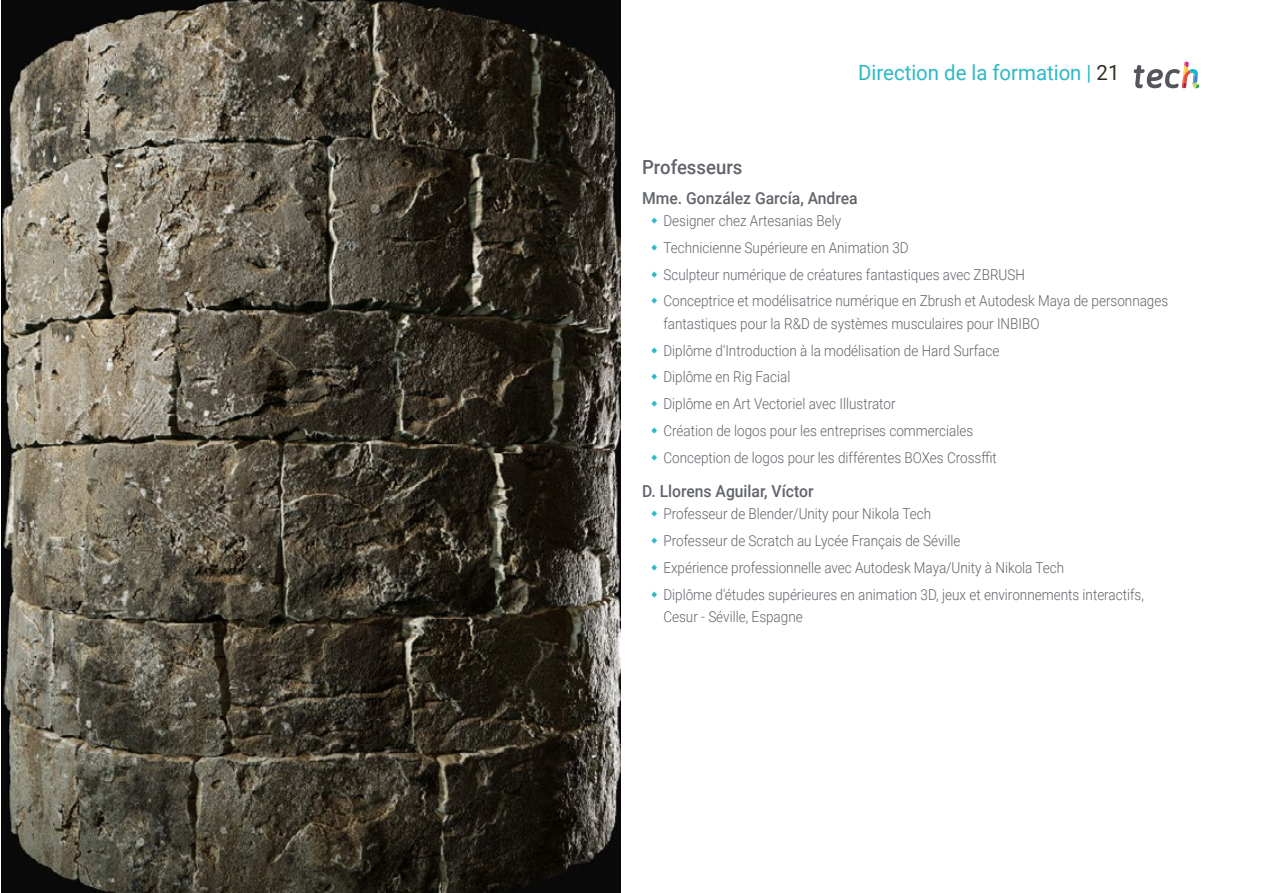
<style>
.page{position:relative;width:1263px;height:893px;background:#fff}
.page>*{position:absolute;margin:0;border:0;box-sizing:border-box;transform-origin:0 0}
.t1{font:21px "Roboto";color:#2db8c5}
.t2{font:500 19.5px "Roboto";color:#61646a;scale:.95 1}
.t3{font:500 16.5px "Roboto";color:#61646a;scale:.95 1}
.t4{font:300 15px/26.7px "Roboto";color:#61646a;scale:.9 1}
.s1{color:#312e20}
</style>
<div class="page">
<img style="left:1px;top:0;width:620px;height:893px">
<svg style="left:1134px;top:62px;width:65px;height:27px"></svg>
<h1 class="t1" style="left:858px;top:57px;width:263px">Direction de la formation | <span class="s1">21</span></h1>
<h2 class="t2" style="left:642px;top:154px;width:107px">Professeurs</h2>
<p class="t3" style="left:642px;top:186px;width:228px">Mme. González García, Andrea</p>
<p class="t4" style="left:663px;top:207px;width:562px">Designer chez Artesanias Bely<br>Technicienne Supérieure en Animation 3D<br>Sculpteur numérique de créatures fantastiques avec ZBRUSH<br>Conceptrice et modélisatrice numérique en Zbrush et Autodesk Maya de personnages</p>
<p class="t4" style="left:663px;top:310px;width:419px">fantastiques pour la R&amp;D de systèmes musculaires pour INBIBO Diplôme d'Introduction à la modélisation de Hard Surface Diplôme en Rig Facial<br>Diplôme en Art Vectoriel avec Illustrator<br>Création de logos pour les entreprises commerciales Conception de logos pour les différentes BOXes Crossffit</p>
<p class="t3" style="left:642px;top:479px;width:182px">D. Llorens Aguilar, Víctor</p>
<p class="t4" style="left:663px;top:500px;width:535px">Professeur de Blender/Unity pour Nikola Tech<br>Professeur de Scratch au Lycée Français de Séville<br>Expérience professionnelle avec Autodesk Maya/Unity à Nikola Tech<br>Diplôme d'études supérieures en animation 3D, jeux et environnements interactifs,</p>
<p class="t4" style="left:663px;top:603px;width:156px">Cesur - Séville, Espagne</p>
</div>
